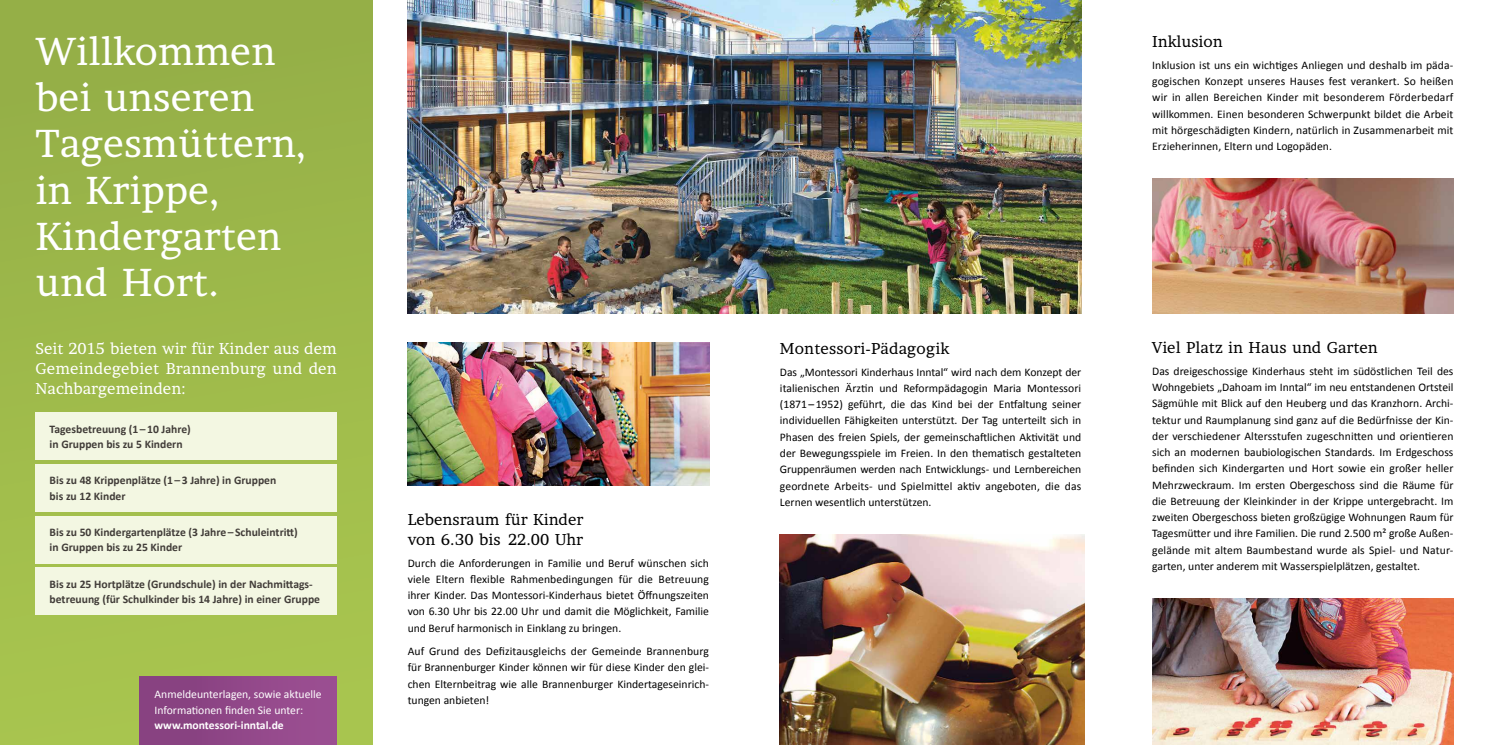
<style>
.page{position:relative;width:1489px;height:745px;background:#fff}
.page>*{position:absolute;margin:0;border:0;box-sizing:border-box;transform-origin:0 0}
.t1{font:38.75px/46.2px "Brawler";color:#fff}
.t2{font:15.62px/20px "Brawler";color:#000}
.t3{font:15.62px/20px "Brawler";letter-spacing:.01em;color:#fff;text-align:justify}
.t4{font:11.62px/16.2px "Calibri";color:#000;text-align:justify}
.t5{font:700 11.62px/15.4px "Calibri";color:#413c38}
.t6{font:11.62px/15.4px "Calibri";color:#fff}
.t7{font:700 11.62px "Calibri";color:#fff}
</style>
<div class="page">
<div style="left:0;top:0;width:372px;height:744px;background:linear-gradient(to right,#9db84b,#9db84b)"></div>
<img style="left:407px;top:0;width:674px;height:314px">
<div style="left:139px;top:675px;width:198px;height:69px;background:#914789"></div>
<div style="left:35px;top:412px;width:302px;height:47px;background:#f3f7e2"></div>
<img style="left:407px;top:342px;width:302px;height:142px">
<img style="left:780px;top:534px;width:304px;height:210px">
<img style="left:1152px;top:178px;width:301px;height:136px">
<img style="left:1152px;top:598px;width:301px;height:146px">
<div style="left:35px;top:464px;width:302px;height:47px;background:#f3f7e2"></div>
<div style="left:35px;top:515px;width:302px;height:48px;background:#f3f7e2"></div>
<div style="left:35px;top:567px;width:302px;height:47px;background:#f3f7e2"></div>
<h1 class="t1" style="left:35px;top:27px;width:273px">Willkommen bei unseren<br>Tagesmüttern, in Krippe,<br>Kindergarten und Hort.</h1>
<h2 class="t2" style="left:1152px;top:31px;width:72px">Inklusion</h2>
<p class="t4" style="left:1152px;top:56px;width:303px">Inklusion ist uns ein wichtiges Anliegen und deshalb im päda&shy;gogischen Konzept unseres Hauses fest verankert. So heißen wir in allen Bereichen Kinder mit besonderem Förderbedarf willkommen. Einen besonderen Schwerpunkt bildet die Arbeit mit hörgeschädigten Kindern, natürlich in Zusammenarbeit mit Erzieherinnen, Eltern und Logopäden.</p>
<h2 class="t3" style="left:35px;top:338px;width:303px">Seit 2015 bieten wir für Kinder aus dem Gemeindegebiet Brannenburg und den Nachbargemeinden:</h2>
<p class="t5" style="left:50px;top:420px;width:143px">Tagesbetreuung (1–10 Jahre) in Gruppen bis zu 5 Kindern</p>
<p class="t5" style="left:50px;top:472px;width:228px">Bis zu 48 Krippenplätze (1–3 Jahre) in Gruppen bis zu 12 Kinder</p>
<p class="t5" style="left:50px;top:523px;width:250px">Bis zu 50 Kindergartenplätze (3 Jahre– Schuleintritt) in Gruppen bis zu 25 Kinder</p>
<p class="t5" style="left:50px;top:575px;width:272px">Bis zu 25 Hortplätze (Grundschule) in der Nachmittags&shy;betreuung (für Schulkinder bis 14 Jahre) in einer Gruppe</p>
<p class="t6" style="left:154px;top:685px;width:168px">Anmeldeunterlagen, sowie aktuelle<br>Informationen finden Sie unter:</p>
<p class="t7" style="left:154px;top:717px;width:131px">www.montessori-inntal.de</p>
<h2 class="t2" style="left:407px;top:509px;width:177px">Lebensraum für Kinder von 6.30 bis 22.00 Uhr</h2>
<p class="t4" style="left:407px;top:553px;width:303px">Durch die Anforderungen in Familie und Beruf wünschen sich viele Eltern flexible Rahmenbedingungen für die Betreuung ihrer Kinder. Das Montessori-Kinderhaus bietet Öffnungszeiten von 6.30 Uhr bis 22.00 Uhr und damit die Möglichkeit, Familie und Beruf harmonisch in Einklang zu bringen.</p>
<p class="t4" style="left:407px;top:642px;width:303px">Auf Grund des Defizitausgleichs der Gemeinde Brannenburg für Brannenburger Kinder können wir für diese Kinder den glei&shy;chen Elternbeitrag wie alle Brannenburger Kindertageseinrich&shy;tungen anbieten!</p>
<h2 class="t2" style="left:780px;top:338px;width:171px">Montessori-Pädagogik</h2>
<p class="t4" style="left:780px;top:363px;width:303px">Das „Montessori Kinderhaus Inntal“ wird nach dem Konzept der italienischen Ärztin und Reformpädagogin Maria Montessori (1871–1952) geführt, die das Kind bei der Entfaltung seiner individuellen Fähigkeiten unterstützt. Der Tag unterteilt sich in Phasen des freien Spiels, der gemeinschaftlichen Aktivität und der Bewegungsspiele im Freien. In den thematisch gestalteten Gruppenräumen werden nach Entwicklungs- und Lernbereichen geordnete Arbeits- und Spielmittel aktiv angeboten, die das Lernen wesentlich unterstützen.</p>
<h2 class="t2" style="left:1152px;top:337px;width:227px">Viel Platz in Haus und Garten</h2>
<p class="t4" style="left:1152px;top:362px;width:303px">Das dreigeschossige Kinderhaus steht im südöstlichen Teil des Wohngebiets „Dahoam im Inntal“ im neu entstandenen Ortsteil Sägmühle mit Blick auf den Heuberg und das Kranzhorn. Archi&shy;tektur und Raumplanung sind ganz auf die Bedürfnisse der Kin&shy;der verschiedener Altersstufen zugeschnitten und orientieren sich an modernen baubiologischen Standards. Im Erdgeschoss befinden sich Kindergarten und Hort sowie ein großer heller Mehrzweckraum. Im ersten Obergeschoss sind die Räume für die Betreuung der Kleinkinder in der Krippe untergebracht. Im zweiten Obergeschoss bieten großzügige Wohnungen Raum für Tagesmütter und ihre Familien. Die rund 2.500 m² große Außen&shy;gelände mit altem Baumbestand wurde als Spiel- und Natur&shy;garten, unter anderem mit Wasserspielplätzen, gestaltet.</p>
</div>
